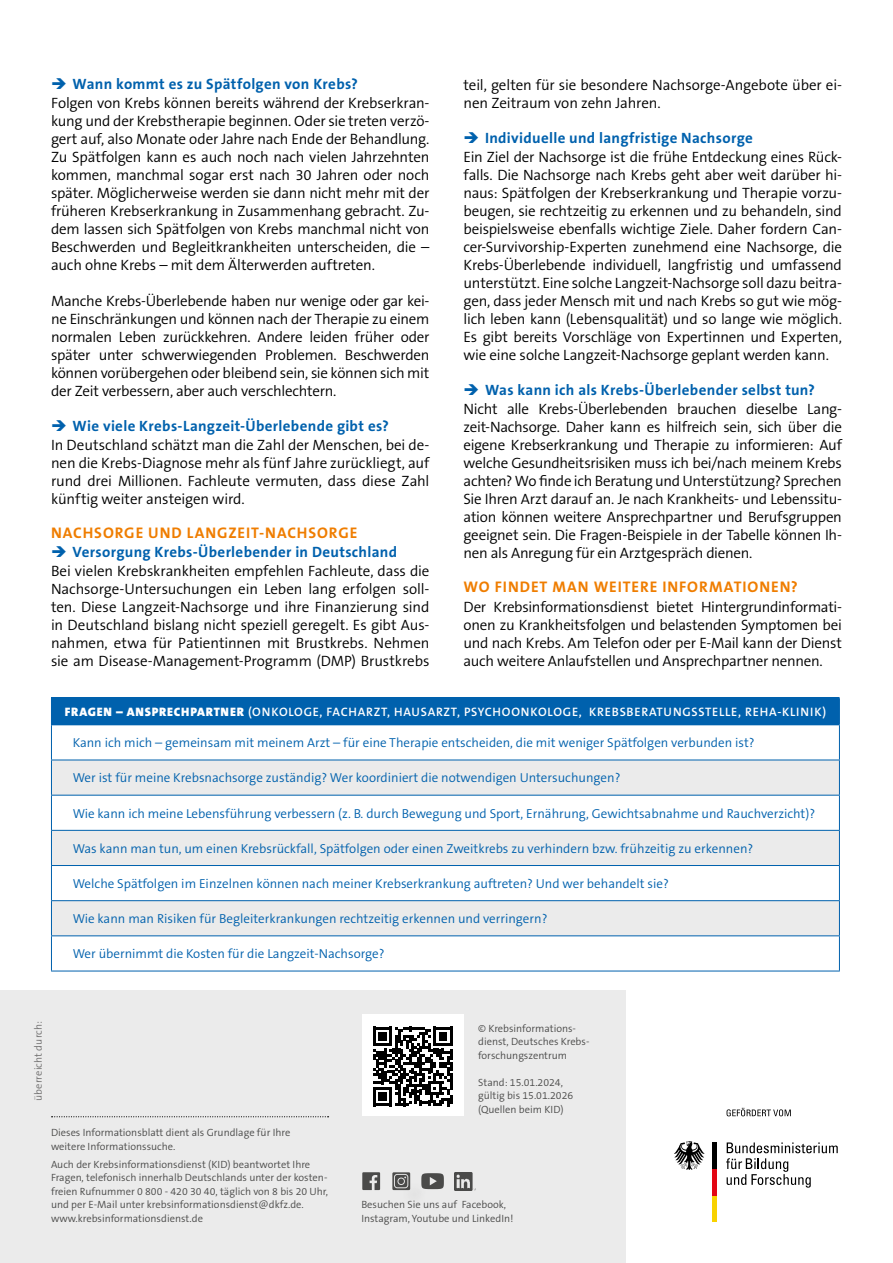
<style>
.page{position:relative;width:893px;height:1263px;background:#fff}
.page>*{position:absolute;margin:0;border:0;box-sizing:border-box;transform-origin:0 0}
.Head_1___Orange{font:700 15.45px "The Sans B W7";letter-spacing:.06em;color:#ef7d00}
.Fließtext{font:300 15px/18px "The Sans B W4";letter-spacing:-.015em;color:#000;text-align:justify}
.Head_2____Blau_pfeil_aufz{font:700 15px "The Sans B W7";letter-spacing:.02em;color:#0061ad}
.Tabelle_text{font:300 13.05px "The Sans B W4";color:#0061ad}
.Tabelle_U1{font:600 12.3px "The Sans B W6";letter-spacing:.065em;color:#fff}
.t1{font:300 10.5px/13.5px "The Sans B W4";color:#4a4a49}
.t2{font:300 10.5px "The Sans B W4";letter-spacing:.01em;color:#706f6f}
.s1{font-family:"The Sans B W9";font-weight:900}
</style>
<div class="page">
<svg style="left:726px;top:1142px;width:112px;height:45px"></svg>
<hr style="left:713px;top:1195px;width:4px;height:27px;background:#f8d200">
<hr style="left:713px;top:1169px;width:4px;height:26px;background:#e30613">
<hr style="left:713px;top:1142px;width:4px;height:27px;background:#000">
<svg style="left:674px;top:1141px;width:31px;height:29px"></svg>
<svg style="left:727px;top:1108px;width:64px;height:8px"></svg>
<div style="left:0;top:990px;width:625px;height:273px;background:#ebebeb"></div>
<div style="left:362px;top:1015px;width:101px;height:101px;background:#fff"></div>
<svg style="left:373px;top:1027px;width:79px;height:79px"></svg>
<svg style="left:52px;top:1116px;width:277px;height:1px"></svg>
<svg style="left:362px;top:1172px;width:18px;height:18px"></svg>
<svg style="left:421px;top:1173px;width:23px;height:16px"></svg>
<svg style="left:392px;top:1172px;width:18px;height:18px"></svg>
<div style="left:401px;top:1181px;width:27px;height:26px;background:#555454;opacity:.45"></div>
<div style="left:397px;top:1177px;width:8px;height:8px;border:1px solid #e3e3e3;border-radius:50%"></div>
<div style="left:394px;top:1174px;width:14px;height:14px;border:1px solid #e3e3e3;border-radius:3px"></div>
<div style="left:408px;top:1181px;width:20px;height:19px;background:#555454;opacity:.45"></div>
<img style="left:454px;top:1172px;width:21px;height:18px">
<div style="left:51px;top:698px;width:788px;height:27px;background:#0061ad"></div>
<div style="left:51px;top:760px;width:788px;height:35px;background:#ebebeb"></div>
<svg style="left:52px;top:796px;width:787px;height:175px"></svg>
<svg style="left:52px;top:831px;width:787px;height:104px;fill:#ebebeb"></svg>
<hr style="left:51px;top:697px;width:789px;height:1px;background:#0061ad">
<hr style="left:51px;top:724px;width:789px;height:1px;background:#0061ad">
<hr style="left:51px;top:725px;width:1px;height:35px;background:#0061ad">
<hr style="left:839px;top:725px;width:1px;height:35px;background:#0061ad">
<hr style="left:51px;top:760px;width:789px;height:1px;background:#0061ad">
<hr style="left:51px;top:760px;width:1px;height:35px;background:#0061ad">
<hr style="left:839px;top:760px;width:1px;height:35px;background:#0061ad">
<hr style="left:51px;top:795px;width:789px;height:1px;background:#0061ad">
<hr style="left:51px;top:795px;width:1px;height:35px;background:#0061ad">
<hr style="left:839px;top:795px;width:1px;height:35px;background:#0061ad">
<hr style="left:51px;top:830px;width:789px;height:1px;background:#0061ad">
<hr style="left:51px;top:831px;width:1px;height:34px;background:#0061ad">
<hr style="left:839px;top:831px;width:1px;height:34px;background:#0061ad">
<hr style="left:51px;top:865px;width:789px;height:1px;background:#0061ad">
<hr style="left:51px;top:866px;width:1px;height:34px;background:#0061ad">
<hr style="left:839px;top:866px;width:1px;height:34px;background:#0061ad">
<hr style="left:51px;top:900px;width:789px;height:1px;background:#0061ad">
<hr style="left:51px;top:901px;width:1px;height:34px;background:#0061ad">
<hr style="left:839px;top:901px;width:1px;height:34px;background:#0061ad">
<hr style="left:51px;top:935px;width:789px;height:1px;background:#0061ad">
<hr style="left:51px;top:936px;width:1px;height:35px;background:#0061ad">
<hr style="left:839px;top:936px;width:1px;height:35px;background:#0061ad">
<hr style="left:51px;top:971px;width:789px;height:1px;background:#0061ad">
<svg style="left:839px;top:698px;width:1px;height:26px"></svg>
<p class="Head_2____Blau_pfeil_aufz" style="left:73px;top:74px;width:287px">Wann kommt es zu Spätfolgen von Krebs?</p>
<p class="Fließtext" style="left:51px;top:94px;width:380px">Folgen von Krebs können bereits während der Krebserkran&shy;kung und der Krebstherapie beginnen. Oder sie treten verzö&shy;gert auf, also Monate oder Jahre nach Ende der Behandlung.<br>Zu Spätfolgen kann es auch noch nach vielen Jahrzehnten kommen, manchmal sogar erst nach 30 Jahren oder noch später. Möglicherweise werden sie dann nicht mehr mit der früheren Krebserkrankung in Zusammenhang gebracht. Zu&shy;dem lassen sich Spätfolgen von Krebs manchmal nicht von Beschwerden und Begleitkrankheiten unterscheiden, die – auch ohne Krebs – mit dem Älterwerden auftreten.</p>
<p class="Fließtext" style="left:51px;top:292px;width:380px">Manche Krebs-Überlebende haben nur wenige oder gar kei&shy;ne Einschränkungen und können nach der Therapie zu einem normalen Leben zurückkehren. Andere leiden früher oder später unter schwerwiegenden Problemen. Beschwerden können vorübergehen oder bleibend sein, sie können sich mit der Zeit verbessern, aber auch verschlechtern.</p>
<p class="Head_2____Blau_pfeil_aufz" style="left:73px;top:416px;width:318px">Wie viele Krebs-Langzeit-Überlebende gibt es?</p>
<p class="Fließtext" style="left:51px;top:436px;width:380px">In Deutschland schätzt man die Zahl der Menschen, bei de&shy;nen die Krebs-Diagnose mehr als fünf Jahre zurückliegt, auf rund drei Millionen. Fachleute vermuten, dass diese Zahl künftig weiter ansteigen wird.</p>
<h2 class="Head_1___Orange" style="left:51px;top:522px;width:308px">NACHSORGE UND LANGZEIT-NACHSORGE</h2>
<p class="Head_2____Blau_pfeil_aufz" style="left:73px;top:542px;width:326px">Versorgung Krebs-Überlebender in Deutschland</p>
<p class="Fließtext" style="left:51px;top:562px;width:380px">Bei vielen Krebskrankheiten empfehlen Fachleute, dass die Nachsorge-Untersuchungen ein Leben lang erfolgen soll&shy;ten. Diese Langzeit-Nachsorge und ihre Finanzierung sind in Deutschland bislang nicht speziell geregelt. Es gibt Aus&shy;nahmen, etwa für Patientinnen mit Brustkrebs. Nehmen sie am Disease-Management-Programm (DMP) Brustkrebs</p>
<p class="Fließtext" style="left:463px;top:76px;width:380px">teil, gelten für sie besondere Nachsorge-Angebote über ei&shy;nen Zeitraum von zehn Jahren.</p>
<p class="Head_2____Blau_pfeil_aufz" style="left:485px;top:128px;width:269px">Individuelle und langfristige Nachsorge</p>
<p class="Fließtext" style="left:463px;top:148px;width:380px">Ein Ziel der Nachsorge ist die frühe Entdeckung eines Rück&shy;falls. Die Nachsorge nach Krebs geht aber weit darüber hi&shy;naus: Spätfolgen der Krebserkrankung und Therapie vorzu&shy;beugen, sie rechtzeitig zu erkennen und zu behandeln, sind beispielsweise ebenfalls wichtige Ziele. Daher fordern Can&shy;cer-Survivorship-Experten zunehmend eine Nachsorge, die Krebs-Überlebende individuell, langfristig und umfassend unterstützt. Eine solche Langzeit-Nachsorge soll dazu beitra&shy;gen, dass jeder Mensch mit und nach Krebs so gut wie mög&shy;lich leben kann (Lebensqualität) und so lange wie möglich.<br>Es gibt bereits Vorschläge von Expertinnen und Experten, wie eine solche Langzeit-Nachsorge geplant werden kann.</p>
<p class="Head_2____Blau_pfeil_aufz" style="left:485px;top:380px;width:331px">Was kann ich als Krebs-Überlebender selbst tun?</p>
<p class="Fließtext" style="left:463px;top:400px;width:380px">Nicht alle Krebs-Überlebenden brauchen dieselbe Lang&shy;zeit-Nachsorge. Daher kann es hilfreich sein, sich über die eigene Krebserkrankung und Therapie zu informieren: Auf welche Gesundheitsrisiken muss ich bei/nach meinem Krebs achten? Wo finde ich Beratung und Unterstützung? Sprechen Sie Ihren Arzt darauf an. Je nach Krankheits- und Lebenssitu&shy;ation können weitere Ansprechpartner und Berufsgruppen geeignet sein. Die Fragen-Beispiele in der Tabelle können Ih&shy;nen als Anregung für ein Arztgespräch dienen.</p>
<h2 class="Head_1___Orange" style="left:464px;top:576px;width:336px">WO FINDET MAN WEITERE INFORMATIONEN?</h2>
<p class="Fließtext" style="left:463px;top:598px;width:380px">Der Krebsinformationsdienst bietet Hintergrundinformati&shy;onen zu Krankheitsfolgen und belastenden Symptomen bei und nach Krebs. Am Telefon oder per E-Mail kann der Dienst auch weitere Anlaufstellen und Ansprechpartner nennen.</p>
<p class="Tabelle_U1" style="left:65px;top:703px;width:763px"><span class="s1">FRAGEN – ANSPRECHPARTNER</span> (ONKOLOGE, FACHARZT, HAUSARZT, PSYCHOONKOLOGE, KREBSBERATUNGSSTELLE, REHA-KLINIK)</p>
<p class="Tabelle_text" style="left:73px;top:734px;width:683px">Kann ich mich – gemeinsam mit meinem Arzt – für eine Therapie entscheiden, die mit weniger Spätfolgen verbunden ist?</p>
<p class="Tabelle_text" style="left:73px;top:770px;width:549px">Wer ist für meine Krebsnachsorge zuständig? Wer koordiniert die notwendigen Untersuchungen?</p>
<p class="Tabelle_text" style="left:73px;top:805px;width:744px">Wie kann ich meine Lebensführung verbessern (z. B. durch Bewegung und Sport, Ernährung, Gewichtsabnahme und Rauchverzicht)?</p>
<p class="Tabelle_text" style="left:73px;top:840px;width:682px">Was kann man tun, um einen Krebsrückfall, Spätfolgen oder einen Zweitkrebs zu verhindern bzw. frühzeitig zu erkennen?</p>
<p class="Tabelle_text" style="left:73px;top:875px;width:598px">Welche Spätfolgen im Einzelnen können nach meiner Krebserkrankung auftreten? Und wer behandelt sie?</p>
<p class="Tabelle_text" style="left:73px;top:910px;width:476px">Wie kann man Risiken für Begleiterkrankungen rechtzeitig erkennen und verringern?</p>
<p class="Tabelle_text" style="left:73px;top:945px;width:313px">Wer übernimmt die Kosten für die Langzeit-Nachsorge?</p>
<p class="t2" style="left:31px;top:1101px;width:82px;rotate:-90deg">überreicht durch:</p>
<p class="t1" style="left:51px;top:1126px;width:241px">Dieses Informationsblatt dient als Grundlage für Ihre weitere Informationssuche.</p>
<p class="t1" style="left:51px;top:1157px;width:279px">Auch der Krebsinformationsdienst (KID) beantwortet Ihre Fragen, telefonisch innerhalb Deutschlands unter der kosten&shy;freien Rufnummer 0 800 - 420 30 40, täglich von 8 bis 20 Uhr, und per E-Mail unter krebsinformationsdienst@dkfz.de. www.krebsinformationsdienst.de</p>
<p class="t1" style="left:478px;top:1022px;width:113px">© Krebsinformations&shy;dienst, Deutsches Krebs&shy;forschungszentrum</p>
<p class="t1" style="left:478px;top:1076px;width:97px">Stand: 15.01.2024, gültig bis 15.01.2026 (Quellen beim KID)</p>
<p class="t1" style="left:361px;top:1198px;width:154px">Besuchen Sie uns auf Facebook,<br>Instagram, Youtube und LinkedIn!</p>
</div>
